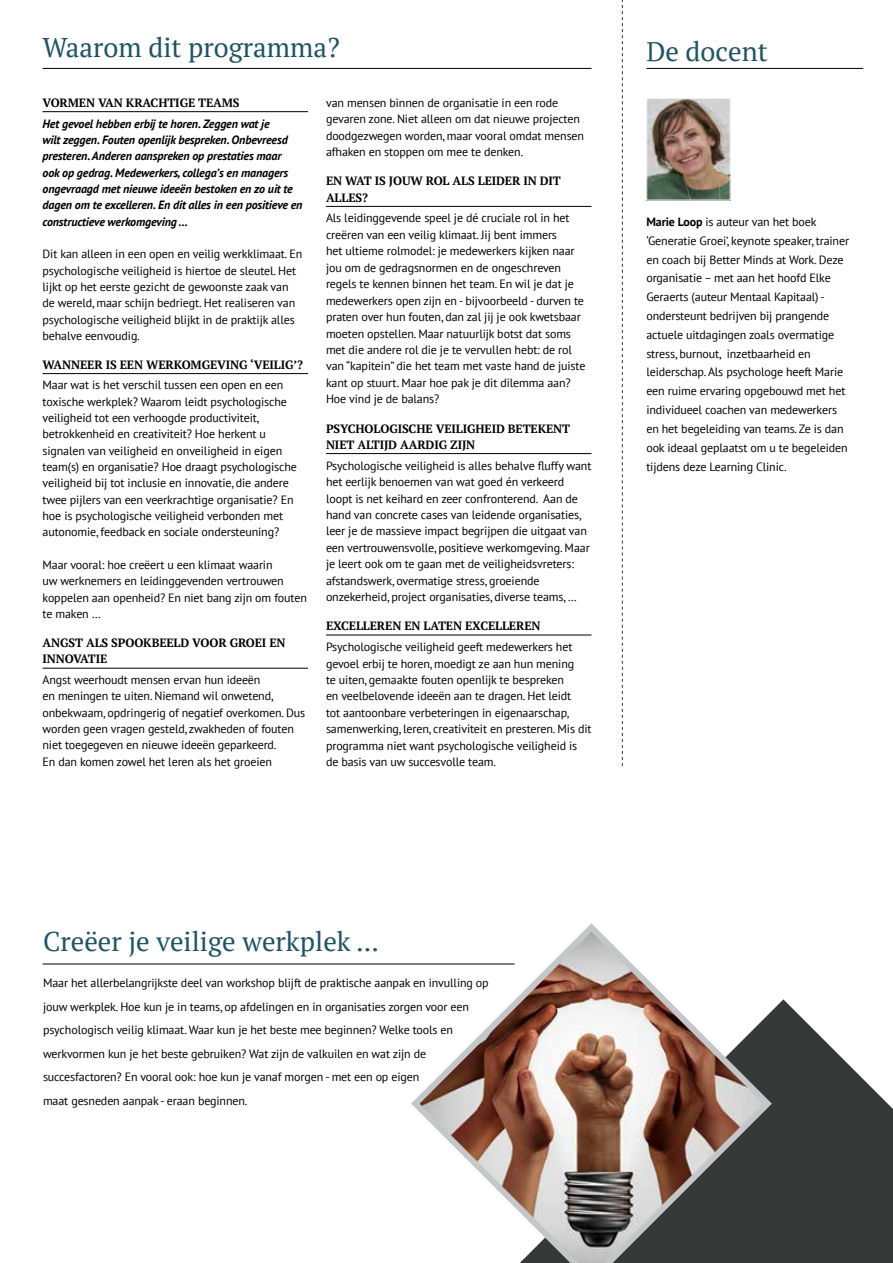
<style>
.page{position:relative;width:893px;height:1263px;background:#fff}
.page>*{position:absolute;margin:0;border:0;box-sizing:border-box;transform-origin:0 0}
.t1{font:27px "PT Serif";color:#215464}
.t2{font:12px/16.5px "PT Sans";letter-spacing:-.01em;color:#000}
.t3{font:italic 700 12px/16.4px "PT Sans";letter-spacing:-.01em;color:#000}
.t4{font:700 12px/16.5px "PT Serif";letter-spacing:-.01em;color:#000}
.s1{font-weight:700}
</style>
<div class="page">
<svg style="left:776px;top:999px;width:117px;height:264px;fill:#353837"></svg>
<hr style="left:43px;top:68px;width:548px;height:1px;background:#000">
<hr style="left:646px;top:68px;width:217px;height:1px;background:#000">
<svg style="left:622px;top:0;width:1px;height:766px"></svg>
<hr style="left:43px;top:963px;width:471px;height:1px;background:#000">
<svg style="left:407px;top:923px;width:369px;height:340px"></svg>
<hr style="left:43px;top:111px;width:265px;height:1px;background:#000">
<hr style="left:43px;top:373px;width:265px;height:1px;background:#000">
<hr style="left:43px;top:668px;width:265px;height:1px;background:#000">
<hr style="left:326px;top:206px;width:265px;height:1px;background:#000">
<hr style="left:326px;top:453px;width:265px;height:1px;background:#000">
<hr style="left:326px;top:635px;width:265px;height:1px;background:#000">
<img style="left:648px;top:100px;width:81px;height:98px">
<div style="left:646px;top:98px;width:85px;height:102px;border:1px solid #fff"></div>
<h1 class="t1" style="left:43px;top:30px;width:299px">Waarom dit programma?</h1>
<h1 class="t1" style="left:646px;top:34px;width:123px">De docent</h1>
<p class="t4" style="left:43px;top:94px;width:199px">VORMEN VAN KRACHTIGE TEAMS</p>
<p class="t3" style="left:43px;top:115px;width:261px">Het gevoel hebben erbij te horen. Zeggen wat je<br>wilt zeggen. Fouten openlijk bespreken. Onbevreesd presteren. Anderen aanspreken op prestaties maar<br>ook op gedrag. Medewerkers, collega’s en managers ongevraagd met nieuwe ideeën bestoken en zo uit te dagen om te excelleren. En dit alles in een positieve en constructieve werkomgeving …</p>
<p class="t2" style="left:43px;top:246px;width:261px">Dit kan alleen in een open en veilig werkklimaat. En psychologische veiligheid is hiertoe de sleutel. Het lijkt op het eerste gezicht de gewoonste zaak van de wereld, maar schijn bedriegt. Het realiseren van psychologische veiligheid blijkt in de praktijk alles behalve eenvoudig.</p>
<p class="t4" style="left:43px;top:356px;width:262px">WANNEER IS EEN WERKOMGEVING ‘VEILIG’?</p>
<p class="t2" style="left:43px;top:377px;width:256px">Maar wat is het verschil tussen een open en een toxische werkplek? Waarom leidt psychologische veiligheid tot een verhoogde productiviteit, betrokkenheid en creativiteit? Hoe herkent u signalen van veiligheid en onveiligheid in eigen team(s) en organisatie? Hoe draagt psychologische veiligheid bij tot inclusie en innovatie, die andere twee pijlers van een veerkrachtige organisatie? En hoe is psychologische veiligheid verbonden met autonomie, feedback en sociale ondersteuning?</p>
<p class="t2" style="left:43px;top:556px;width:266px">Maar vooral: hoe creëert u een klimaat waarin<br>uw werknemers en leidinggevenden vertrouwen koppelen aan openheid? En niet bang zijn om fouten te maken …</p>
<p class="t4" style="left:43px;top:634px;width:245px">ANGST ALS SPOOKBEELD VOOR GROEI EN<br>INNOVATIE</p>
<p class="t2" style="left:43px;top:671px;width:264px">Angst weerhoudt mensen ervan hun ideeën<br>en meningen te uiten. Niemand wil onwetend, onbekwaam, opdringerig of negatief overkomen. Dus worden geen vragen gesteld, zwakheden of fouten niet toegegeven en nieuwe ideeën geparkeerd.<br>En dan komen zowel het leren als het groeien</p>
<p class="t2" style="left:326px;top:94px;width:260px">van mensen binnen de organisatie in een rode gevaren zone. Niet alleen om dat nieuwe projecten doodgezwegen worden, maar vooral omdat mensen afhaken en stoppen om mee te denken.</p>
<p class="t4" style="left:326px;top:173px;width:236px">EN WAT IS JOUW ROL ALS LEIDER IN DIT<br>ALLES?</p>
<p class="t2" style="left:326px;top:210px;width:261px">Als leidinggevende speel je dé cruciale rol in het creëren van een veilig klimaat. Jij bent immers<br>het ultieme rolmodel: je medewerkers kijken naar jou om de gedragsnormen en de ongeschreven regels te kennen binnen het team. En wil je dat je medewerkers open zijn en - bijvoorbeeld - durven te praten over hun fouten, dan zal jij je ook kwetsbaar moeten opstellen. Maar natuurlijk botst dat soms met die andere rol die je te vervullen hebt: de rol van “kapitein” die het team met vaste hand de juiste kant op stuurt. Maar hoe pak je dit dilemma aan?<br>Hoe vind je de balans?</p>
<p class="t4" style="left:326px;top:420px;width:246px">PSYCHOLOGISCHE VEILIGHEID BETEKENT<br>NIET ALTIJD AARDIG ZIJN</p>
<p class="t2" style="left:326px;top:457px;width:267px">Psychologische veiligheid is alles behalve fluffy want het eerlijk benoemen van wat goed én verkeerd loopt is net keihard en zeer confronterend. Aan de hand van concrete cases van leidende organisaties, leer je de massieve impact begrijpen die uitgaat van een vertrouwensvolle, positieve werkomgeving. Maar je leert ook om te gaan met de veiligheidsvreters: afstandswerk, overmatige stress, groeiende onzekerheid, project organisaties, diverse teams, …</p>
<p class="t4" style="left:326px;top:618px;width:216px">EXCELLEREN EN LATEN EXCELLEREN</p>
<p class="t2" style="left:326px;top:638px;width:267px">Psychologische veiligheid geeft medewerkers het gevoel erbij te horen, moedigt ze aan hun mening<br>te uiten, gemaakte fouten openlijk te bespreken<br>en veelbelovende ideeën aan te dragen. Het leidt<br>tot aantoonbare verbeteringen in eigenaarschap, samenwerking, leren, creativiteit en presteren. Mis dit programma niet want psychologische veiligheid is de basis van uw succesvolle team.</p>
<p class="t2" style="left:646px;top:212px;width:204px;line-height:18.8px"><span class="s1">Marie Loop</span> is auteur van het boek ‘Generatie Groei’, keynote speaker, trainer en coach bij Better Minds at Work. Deze organisatie – met aan het hoofd Elke Geraerts (auteur Mentaal Kapitaal) - ondersteunt bedrijven bij prangende actuele uitdagingen zoals overmatige stress, burnout, inzetbaarheid en leiderschap. Als psychologe heeft Marie een ruime ervaring opgebouwd met het individueel coachen van medewerkers en het begeleiding van teams. Ze is dan ook ideaal geplaatst om u te begeleiden tijdens deze Learning Clinic.</p>
<h1 class="t1" style="left:43px;top:924px;width:337px">Creëer je veilige werkplek ...</h1>
<p class="t2" style="left:43px;top:971px;width:447px;line-height:23.5px">Maar het allerbelangrijkste deel van workshop blijft de praktische aanpak en invulling op jouw werkplek. Hoe kun je in teams, op afdelingen en in organisaties zorgen voor een psychologisch veilig klimaat. Waar kun je het beste mee beginnen? Welke tools en werkvormen kun je het beste gebruiken? Wat zijn de valkuilen en wat zijn de succesfactoren? En vooral ook: hoe kun je vanaf morgen - met een op eigen<br>maat gesneden aanpak - eraan beginnen.</p>
</div>
